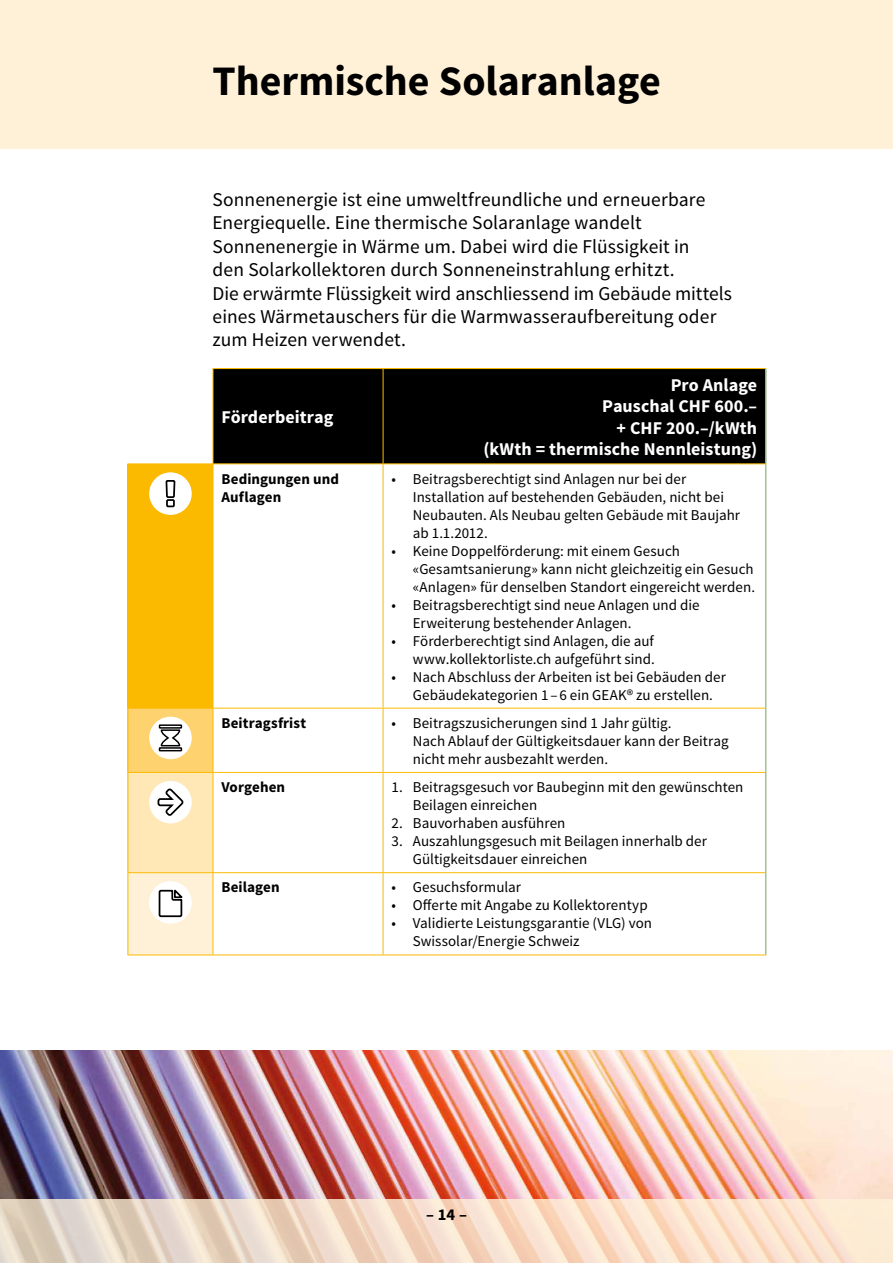
<style>
.page{position:relative;width:893px;height:1263px;background:#fff}
.page>*{position:absolute;margin:0;border:0;box-sizing:border-box;transform-origin:0 0}
.t1{font:700 42px "Source Sans Pro";color:#000}
.t2{font:19.5px/23.4px "Source Sans Pro";letter-spacing:.005em;color:#000}
.t3{font:700 18px/21.6px "Source Sans Pro";letter-spacing:.005em;color:#fff;text-align:right}
.t4{font:700 16.5px "Source Sans Pro";color:#000}
.t5{font:15px/18px "Source Sans Pro";letter-spacing:.005em;color:#000}
.t6{font:700 15px/18px "Source Sans Pro";letter-spacing:.005em;color:#000}
</style>
<div class="page">
<img style="left:0;top:1050px;width:893px;height:149px">
<svg style="left:0;top:1199px;width:893px;height:64px;background:#f1dbc8"></svg>
<div style="left:0;top:0;width:893px;height:149px;background:#fff1d7"></div>
<div style="left:214px;top:369px;width:551px;height:94px;background:#000"></div>
<div style="left:128px;top:464px;width:85px;height:244px;background:#fbba00"></div>
<div style="left:128px;top:708px;width:85px;height:64px;background:#fed26e"></div>
<div style="left:128px;top:772px;width:85px;height:101px;background:#ffe7b6"></div>
<div style="left:128px;top:873px;width:85px;height:82px;background:#fff1d7"></div>
<hr style="left:213px;top:368px;width:170px;height:1px;background:#fbba00">
<hr style="left:213px;top:369px;width:1px;height:94px;background:#fbba00">
<hr style="left:383px;top:368px;width:383px;height:1px;background:#fbba00">
<hr style="left:383px;top:369px;width:1px;height:94px;background:#fbba00">
<hr style="left:128px;top:463px;width:85px;height:1px;background:#fbba00">
<hr style="left:213px;top:463px;width:170px;height:1px;background:#fbba00">
<hr style="left:213px;top:464px;width:1px;height:244px;background:#fbba00">
<hr style="left:383px;top:463px;width:383px;height:1px;background:#fbba00">
<hr style="left:383px;top:464px;width:1px;height:244px;background:#fbba00">
<hr style="left:128px;top:708px;width:85px;height:1px;background:#fbba00">
<hr style="left:128px;top:708px;width:1px;height:64px;background:#fbba00">
<hr style="left:213px;top:708px;width:170px;height:1px;background:#fbba00">
<hr style="left:213px;top:708px;width:1px;height:64px;background:#fbba00">
<hr style="left:383px;top:708px;width:383px;height:1px;background:#fbba00">
<hr style="left:383px;top:708px;width:1px;height:64px;background:#fbba00">
<hr style="left:128px;top:772px;width:85px;height:1px;background:#fbba00">
<hr style="left:128px;top:773px;width:1px;height:99px;background:#fbba00">
<hr style="left:213px;top:772px;width:170px;height:1px;background:#fbba00">
<hr style="left:213px;top:773px;width:1px;height:99px;background:#fbba00">
<hr style="left:383px;top:772px;width:383px;height:1px;background:#fbba00">
<hr style="left:383px;top:773px;width:1px;height:99px;background:#fbba00">
<hr style="left:128px;top:872px;width:85px;height:1px;background:#fbba00">
<hr style="left:128px;top:873px;width:1px;height:81px;background:#fbba00">
<hr style="left:213px;top:872px;width:170px;height:1px;background:#fbba00">
<hr style="left:213px;top:873px;width:1px;height:81px;background:#fbba00">
<hr style="left:383px;top:872px;width:383px;height:1px;background:#fbba00">
<hr style="left:383px;top:873px;width:1px;height:81px;background:#fbba00">
<hr style="left:128px;top:954px;width:85px;height:1px;background:#fbba00">
<hr style="left:213px;top:954px;width:170px;height:1px;background:#fbba00">
<hr style="left:383px;top:954px;width:383px;height:1px;background:#fbba00">
<hr style="left:765px;top:369px;width:1px;height:94px;background:#5bc5f2">
<hr style="left:765px;top:464px;width:1px;height:244px;background:#5bc5f2">
<hr style="left:765px;top:708px;width:1px;height:64px;background:#5bc5f2">
<hr style="left:765px;top:772px;width:1px;height:101px;background:#5bc5f2">
<hr style="left:765px;top:873px;width:1px;height:81px;background:#5bc5f2">
<div style="left:149px;top:472px;width:43px;height:43px;background:#fff;border-radius:50%"></div>
<svg style="left:165px;top:480px;width:11px;height:28px"></svg>
<div style="left:149px;top:717px;width:43px;height:42px;background:#fff;border-radius:50%"></div>
<svg style="left:158px;top:724px;width:25px;height:28px"></svg>
<div style="left:149px;top:781px;width:43px;height:42px;background:#fff;border-radius:50%"></div>
<svg style="left:157px;top:788px;width:27px;height:28px"></svg>
<div style="left:149px;top:881px;width:43px;height:43px;background:#fff;border-radius:50%"></div>
<svg style="left:158px;top:889px;width:25px;height:29px"></svg>
<h1 class="t1" style="left:213px;top:54px;width:450px">Thermische Solaranlage</h1>
<p class="t2" style="left:213px;top:188px;width:521px">Sonnenenergie ist eine umweltfreundliche und erneuerbare Energiequelle. Eine thermische Solaranlage wandelt Sonnenenergie in Wärme um. Dabei wird die Flüssigkeit in<br>den Solarkollektoren durch Sonneneinstrahlung erhitzt.<br>Die erwärmte Flüssigkeit wird anschliessend im Gebäude mittels eines Wärmetauschers für die Warmwasseraufbereitung oder zum Heizen verwendet.</p>
<p class="t3" style="left:221px;top:407px;width:113px">Förderbeitrag</p>
<p class="t3" style="left:483px;top:374px;width:275px">Pro Anlage<br>Pauschal CHF 600.–<br>+ CHF 200.–/kWth<br>(kWth = thermische Nennleistung)</p>
<p class="t6" style="left:221px;top:470px;width:119px">Bedingungen und<br>Auflagen</p>
<p class="t5" style="left:413px;top:470px;width:329px;text-indent:-21px">• Beitragsberechtigt sind Anlagen nur bei der Installation auf bestehenden Gebäuden, nicht bei Neubauten. Als Neubau gelten Gebäude mit Baujahr ab 1.1.2012.</p>
<p class="t5" style="left:413px;top:542px;width:344px;text-indent:-21px">• Keine Doppelförderung: mit einem Gesuch «Gesamtsanierung» kann nicht gleichzeitig ein Gesuch «Anlagen» für denselben Standort eingereicht werden.</p>
<p class="t5" style="left:413px;top:596px;width:288px;text-indent:-21px">• Beitragsberechtigt sind neue Anlagen und die<br>Erweiterung bestehender Anlagen.</p>
<p class="t5" style="left:392px;top:632px;width:265px;text-align:right">• Förderberechtigt sind Anlagen, die auf www.kollektorliste.ch aufgeführt sind.</p>
<p class="t5" style="left:392px;top:668px;width:336px;text-align:center">• Nach Abschluss der Arbeiten ist bei Gebäuden der<br>Gebäudekategorien 1 – 6 ein GEAK® zu erstellen.</p>
<p class="t6" style="left:221px;top:714px;width:86px">Beitragsfrist</p>
<p class="t5" style="left:413px;top:714px;width:317px;text-indent:-21px">• Beitragszusicherungen sind 1 Jahr gültig.<br>Nach Ablauf der Gültigkeitsdauer kann der Beitrag nicht mehr ausbezahlt werden.</p>
<p class="t6" style="left:221px;top:779px;width:65px">Vorgehen</p>
<p class="t5" style="left:413px;top:778px;width:332px;text-indent:-21px">1. Beitragsgesuch vor Baubeginn mit den gewünschten<br>Beilagen einreichen</p>
<p class="t5" style="left:392px;top:814px;width:175px">2. Bauvorhaben ausführen</p>
<p class="t5" style="left:413px;top:832px;width:296px;text-indent:-21px">3. Auszahlungsgesuch mit Beilagen innerhalb der<br>Gültigkeitsdauer einreichen</p>
<p class="t6" style="left:221px;top:879px;width:60px">Beilagen</p>
<p class="t5" style="left:392px;top:879px;width:131px">• Gesuchsformular</p>
<p class="t5" style="left:392px;top:897px;width:258px">• Offerte mit Angabe zu Kollektorentyp</p>
<p class="t5" style="left:413px;top:915px;width:241px;text-indent:-21px">• Validierte Leistungsgarantie (VLG) von<br>Swissolar/Energie Schweiz</p>
<p class="t4" style="left:426px;top:1204px;width:42px">–14 –</p>
</div>
